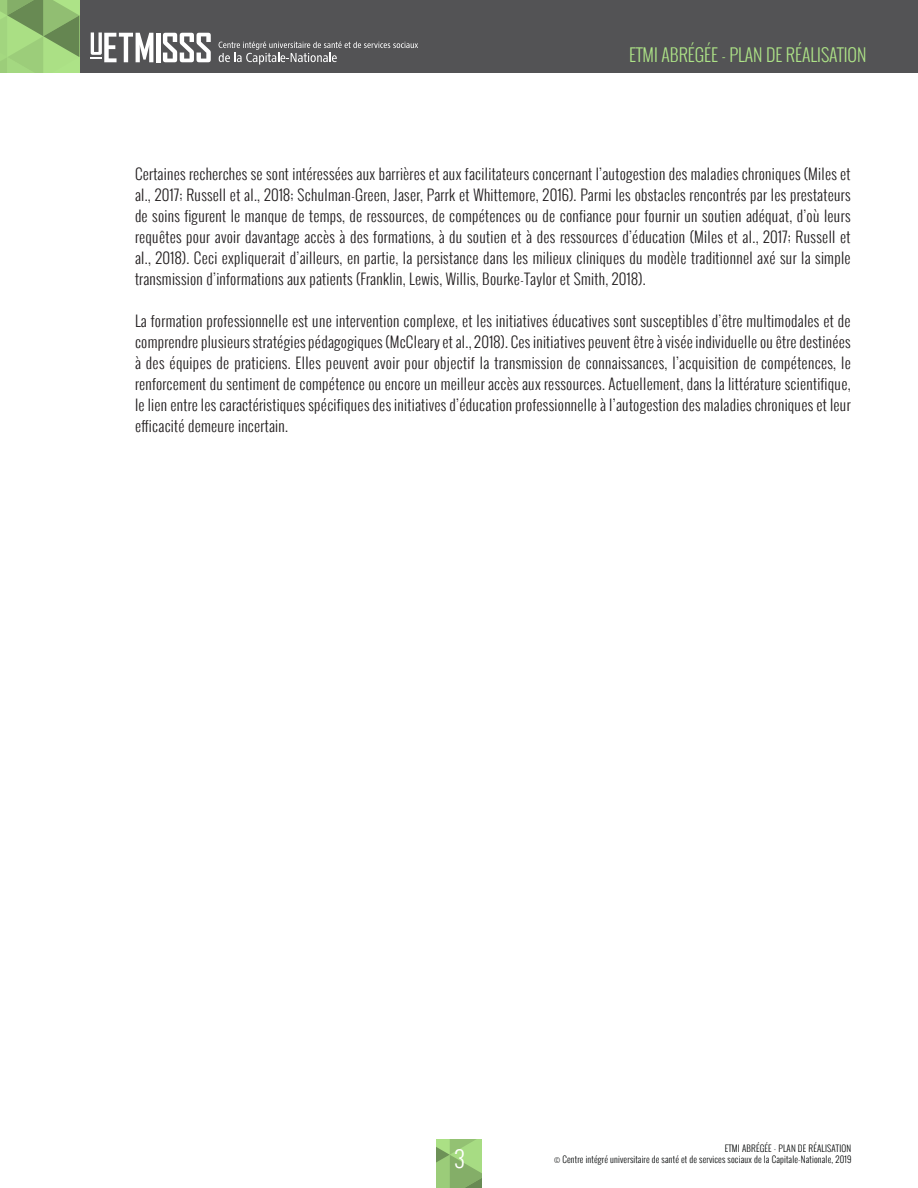
<style>
.page{position:relative;width:918px;height:1188px;background:#fff}
.page>*{position:absolute;margin:0;border:0;box-sizing:border-box;transform-origin:0 0}
.t1{font:300 22.5px "Oswald";color:#fff}
.t2{font:300 17.7px "Oswald";color:#ade387}
.P1{font:300 15px/21px "Oswald";letter-spacing:.02em;color:#231f20;text-align:justify}
.t3{font:300 9px/10.8px "Oswald";letter-spacing:.02em;color:#070909;text-align:right}
</style>
<div class="page">
<svg style="left:436px;top:1140px;width:46px;height:48px;background:#93c173"></svg>
<div style="left:0;top:0;width:918px;height:73px;background:#535355"></div>
<svg style="left:0;top:0;width:79px;height:73px;background:#91bf72"></svg>
<hr style="left:156px;top:33px;width:4px;height:29px;background:#fff">
<svg style="left:163px;top:33px;width:48px;height:29px"></svg>
<svg style="left:91px;top:32px;width:62px;height:30px"></svg>
<svg style="left:219px;top:42px;width:199px;height:23px"></svg>
<p class="t2" style="left:629px;top:42px;width:239px">ETMI ABRÉGÉE - PLAN DE RÉALISATION</p>
<p class="P1" style="left:135px;top:163px;width:717px">Certaines recherches se sont intéressées aux barrières et aux facilitateurs concernant l’autogestion des maladies chroniques (Miles et al., 2017; Russell et al., 2018; Schulman-Green, Jaser, Parrk et Whittemore, 2016). Parmi les obstacles rencontrés par les prestateurs de soins figurent le manque de temps, de ressources, de compétences ou de confiance pour fournir un soutien adéquat, d’où leurs requêtes pour avoir davantage accès à des formations, à du soutien et à des ressources d’éducation (Miles et al., 2017; Russell et al., 2018). Ceci expliquerait d’ailleurs, en partie, la persistance dans les milieux cliniques du modèle traditionnel axé sur la simple transmission d’informations aux patients (Franklin, Lewis, Willis, Bourke-Taylor et Smith, 2018).</p>
<p class="P1" style="left:135px;top:310px;width:717px">La formation professionnelle est une intervention complexe, et les initiatives éducatives sont susceptibles d’être multimodales et de comprendre plusieurs stratégies pédagogiques (McCleary et al., 2018). Ces initiatives peuvent être à visée individuelle ou être destinées à des équipes de praticiens. Elles peuvent avoir pour objectif la transmission de connaissances, l’acquisition de compétences, le renforcement du sentiment de compétence ou encore un meilleur accès aux ressources. Actuellement, dans la littérature scientifique, le lien entre les caractéristiques spécifiques des initiatives d’éducation professionnelle à l’autogestion des maladies chroniques et leur efficacité demeure incertain.</p>
<h1 class="t1" style="left:454px;top:1143px;width:12px">3</h1>
<p class="t3" style="left:554px;top:1143px;width:299px">ETMI ABRÉGÉE - PLAN DE RÉALISATION<br>© Centre intégré universitaire de santé et de services sociaux de la Capitale-Nationale, 2019</p>
</div>
